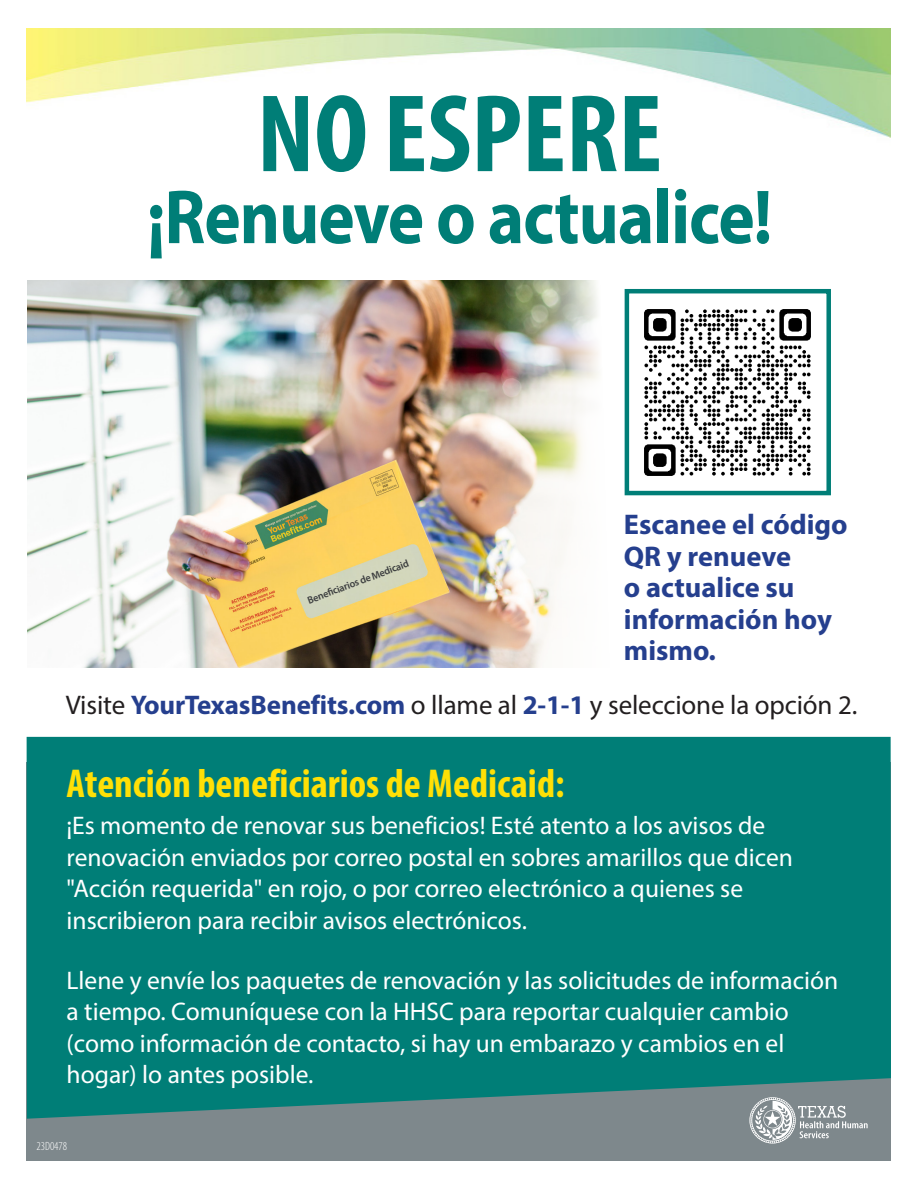
<style>
.page{position:relative;width:918px;height:1188px;background:#fff}
.page>*{position:absolute;margin:0;border:0;box-sizing:border-box;transform-origin:0 0}
.t1{font:700 condensed 111.45px "Myriad Pro";color:#007e77}
.t2{font:700 77.25px "Myriad Pro";letter-spacing:-.015em;color:#007e77;scale:.89 1}
.t3{font:700 condensed 40.5px "Myriad Pro";color:#ffe006}
.t4{font:700 28.5px/31.5px "Myriad Pro";color:#253f8e}
.t5{font:27px "Myriad Pro";letter-spacing:-.005em;color:#231f20}
.t6{font:25.5px/31.5px "Myriad Pro";color:#fff}
.t7{font:300 condensed 12px "Myriad Pro";color:#fff}
.t8{font:600 10.35px "Myriad Pro";color:#3c3e3f}
.s1{font-weight:700;color:#253f8e}
</style>
<div class="page">
<img style="left:27px;top:28px;width:864px;height:110px">
<div style="left:27px;top:762px;width:864px;height:399px;background:#7e888c"></div>
<div style="left:27px;top:737px;width:864px;height:382px;background:#007e77"></div>
<svg style="left:749px;top:1097px;width:119px;height:47px"></svg>
<img style="left:644px;top:309px;width:167px;height:167px">
<div style="left:625px;top:289px;width:206px;height:206px;border:4px solid #007e77"></div>
<img style="left:27px;top:281px;width:572px;height:386px">
<h1 class="t1" style="left:257px;top:64px;width:407px">NO ESPERE</h1>
<h2 class="t2" style="left:147px;top:167px;width:704px">¡Renueve o actualice!</h2>
<p class="t4" style="left:624px;top:508px;width:225px">Escanee el código<br>QR y renueve<br>o actualice su información hoy mismo.</p>
<p class="t5" style="left:66px;top:689px;width:793px">Visite <span class="s1">YourTexasBenefits.com</span> o llame al <span class="s1">2-1-1</span> y seleccione la opción 2.</p>
<p class="t8" style="left:306px;top:594px;width:109px;rotate:-20deg">Benefi ciarios de Medicaid</p>
<h3 class="t3" style="left:67px;top:758px;width:499px">Atención beneficiarios de Medicaid:</h3>
<p class="t6" style="left:67px;top:810px;width:728px">¡Es momento de renovar sus beneficios! Esté atento a los avisos de renovación enviados por correo postal en sobres amarillos que dicen "Acción requerida" en rojo, o por correo electrónico a quienes se inscribieron para recibir avisos electrónicos.</p>
<p class="t6" style="left:67px;top:964px;width:773px">Llene y envíe los paquetes de renovación y las solicitudes de información a tiempo. Comuníquese con la HHSC para reportar cualquier cambio (como información de contacto, si hay un embarazo y cambios en el hogar) lo antes posible.</p>
<p class="t7" style="left:36px;top:1139px;width:32px">23D0478</p>
</div>
